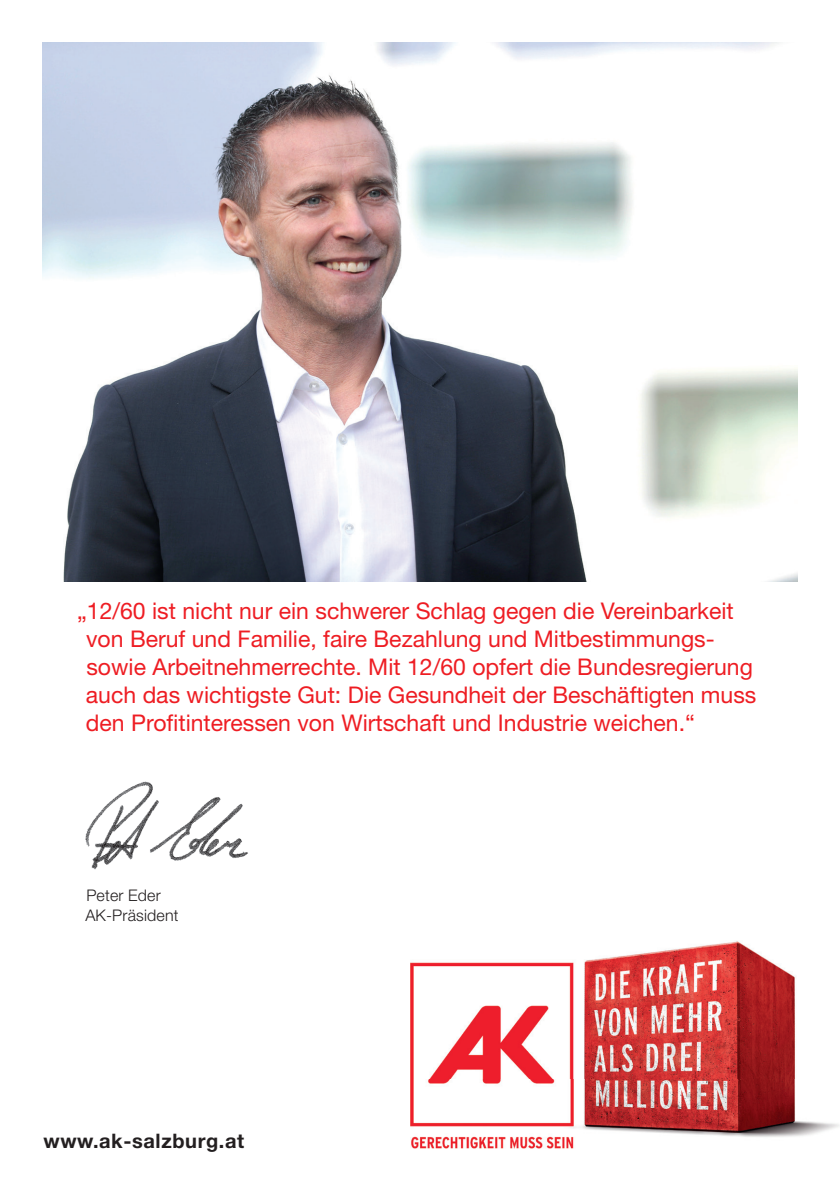
<style>
.page{position:relative;width:840px;height:1191px;background:#fff}
.page>*{position:absolute;margin:0;border:0;box-sizing:border-box;transform-origin:0 0}
.t1{font:23px/28px "Helvetica Neue";color:#ee1d23}
.t2{font:700 20px "Helvetica Neue";letter-spacing:.03em;color:#231f20}
.t3{font:300 16px/20px "Helvetica Neue";letter-spacing:.01em;color:#231f20}
</style>
<div class="page">
<img style="left:85px;top:781px;width:163px;height:89px">
<img style="left:410px;top:941px;width:429px;height:207px">
<img style="left:43px;top:43px;width:754px;height:538px">
<p class="t1" style="left:86px;top:597px;width:671px;text-indent:-9px">„12/60 ist nicht nur ein schwerer Schlag gegen die Vereinbarkeit von Beruf und Familie, faire Bezahlung und Mitbestimmungs&shy;sowie Arbeitnehmerrechte. Mit 12/60 opfert die Bundesregierung auch das wichtigste Gut: Die Gesundheit der Beschäftigten muss den Profitinteressen von Wirtschaft und Industrie weichen.“</p>
<p class="t3" style="left:85px;top:884px;width:95px">Peter Eder<br>AK-Präsident</p>
<p class="t2" style="left:43px;top:1128px;width:202px">www.ak-salzburg.at</p>
</div>
